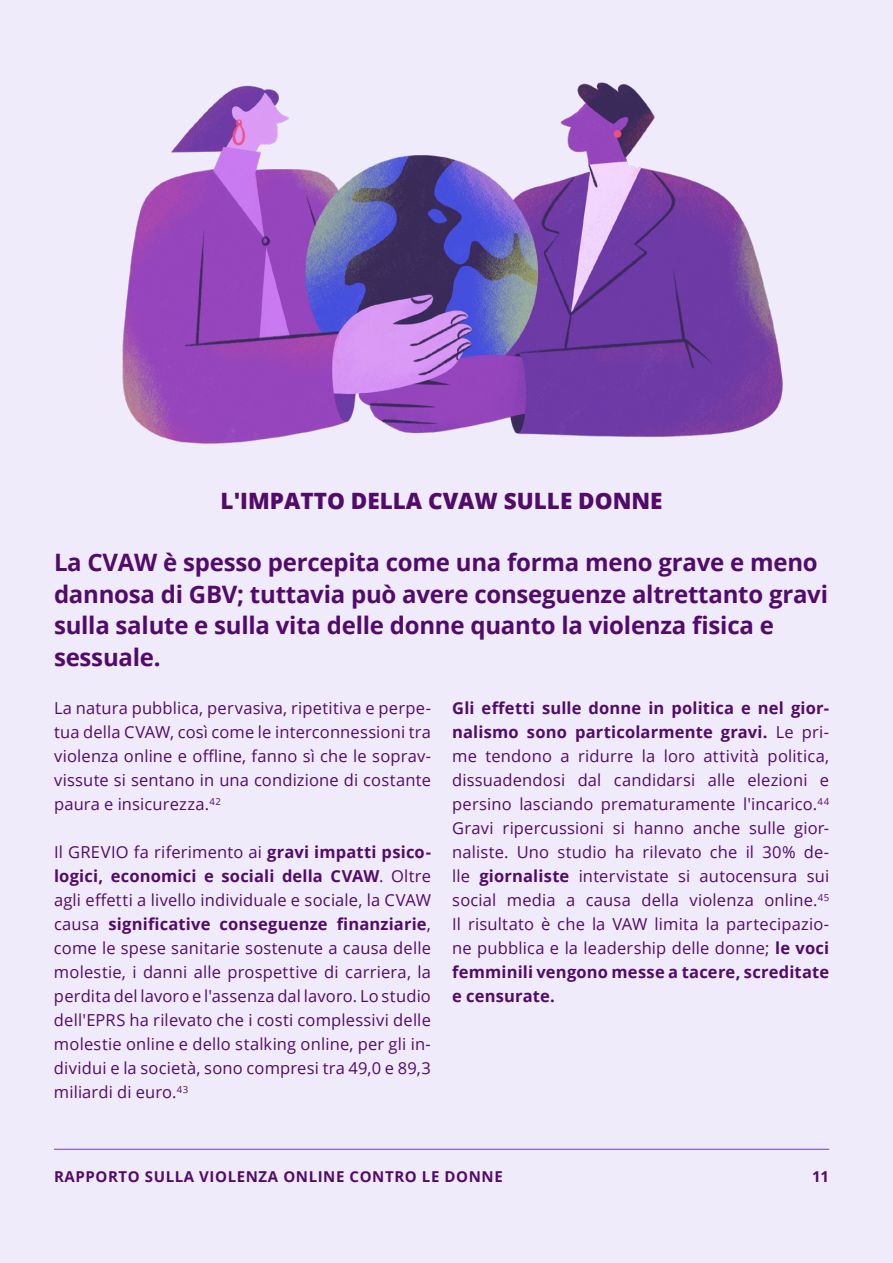
<style>
.page{position:relative;width:893px;height:1263px;background:#efebfb}
.page>*{position:absolute;margin:0;border:0;box-sizing:border-box;transform-origin:0 0}
.t1{font:700 24px/31.5px "Open Sans";letter-spacing:-.01em;color:#520a6b}
.t2{font:800 22.5px "Open Sans";color:#520a6b}
.t3{font:16.5px/24px "Open Sans";letter-spacing:.01em;color:#520a6b;text-align:justify}
.t4{font:700 15px "Open Sans";letter-spacing:.04em;color:#520a6b}
.s1{font-weight:700}
</style>
<div class="page">
<hr style="left:54px;top:1149px;width:775px;height:1px;background:#7a3eba">
<img style="left:122px;top:82px;width:661px;height:362px">
<h2 class="t2" style="left:221px;top:484px;width:443px">L'IMPATTO DELLA CVAW SULLE DONNE</h2>
<h1 class="t1" style="left:54px;top:546px;width:775px">La CVAW è spesso percepita come una forma meno grave e meno dannosa di GBV; tuttavia può avere conseguenze altrettanto gravi sulla salute e sulla vita delle donne quanto la violenza fisica e sessuale.</h1>
<p class="t3" style="left:54px;top:696px;width:378px">La natura pubblica, pervasiva, ripetitiva e perpe&shy;tua della CVAW, così come le interconnessioni tra violenza online e offline, fanno sì che le soprav&shy;vissute si sentano in una condizione di costante paura e insicurezza.<sup>42</sup></p>
<p class="t3" style="left:54px;top:840px;width:378px">Il GREVIO fa riferimento ai <span class="s1">gravi impatti psico&shy;logici, economici e sociali della CVAW</span>. Oltre agli effetti a livello individuale e sociale, la CVAW causa <span class="s1">significative conseguenze finanziarie</span>, come le spese sanitarie sostenute a causa delle molestie, i danni alle prospettive di carriera, la perdita del lavoro e l'assenza dal lavoro. Lo studio dell'EPRS ha rilevato che i costi complessivi delle molestie online e dello stalking online, per gli in&shy;dividui e la società, sono compresi tra 49,0 e 89,3 miliardi di euro.<sup>43</sup></p>
<p class="t3" style="left:452px;top:696px;width:378px"><span class="s1">Gli effetti sulle donne in politica e nel gior&shy;nalismo sono particolarmente gravi.</span> Le pri&shy;me tendono a ridurre la loro attività politica, dissuadendosi dal candidarsi alle elezioni e persino lasciando prematuramente l'incarico.<sup>44<br></sup>Gravi ripercussioni si hanno anche sulle gior&shy;naliste. Uno studio ha rilevato che il 30% de&shy;lle <span class="s1">giornaliste</span> intervistate si autocensura sui social media a causa della violenza online.<sup>45<br></sup>Il risultato è che la VAW limita la partecipazio&shy;ne pubblica e la leadership delle donne; <span class="s1">le voci femminili vengono messe a tacere, screditate e censurate.</span></p>
<p class="t4" style="left:54px;top:1166px;width:450px">RAPPORTO SULLA VIOLENZA ONLINE CONTRO LE DONNE</p>
<p class="t4" style="left:812px;top:1166px;width:19px">11</p>
</div>
